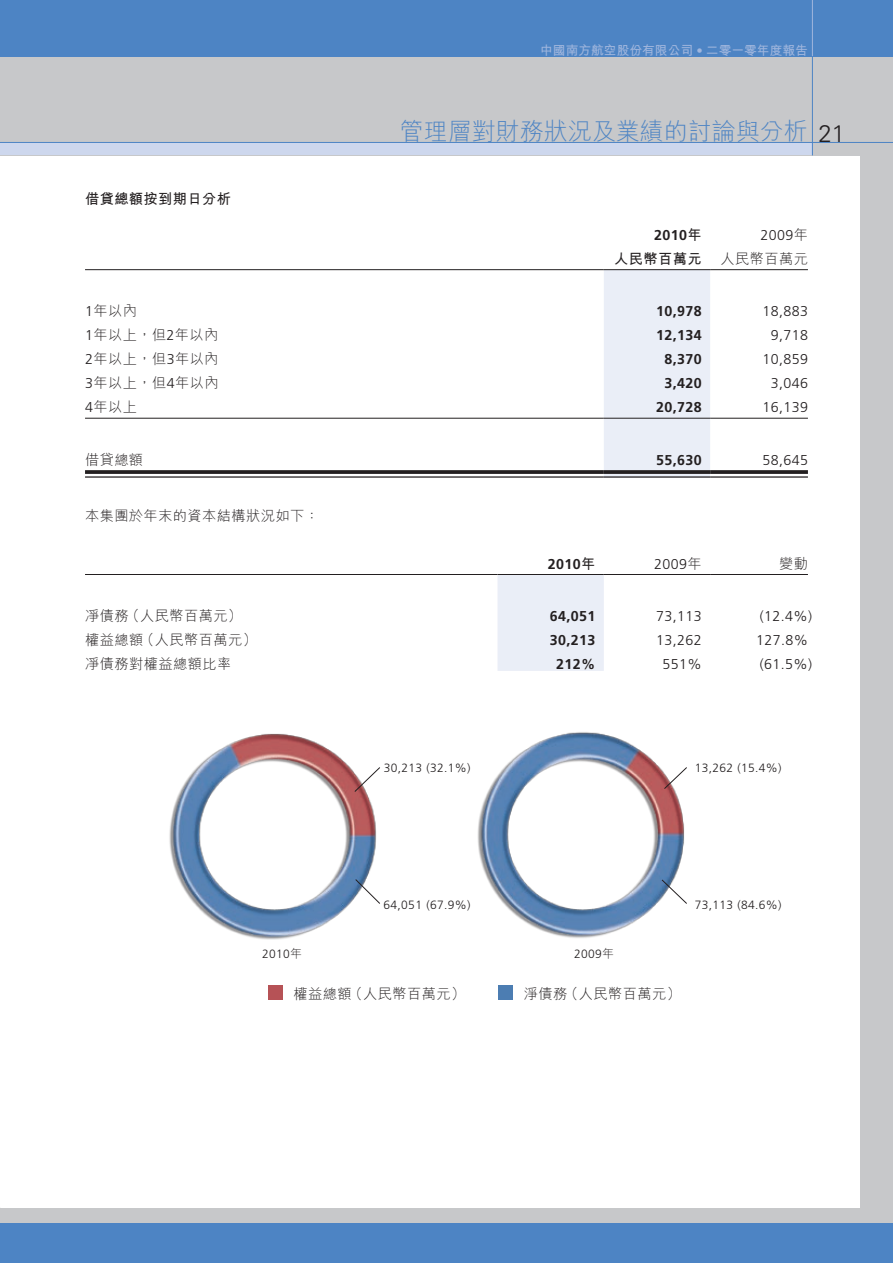
<style>
.page{position:relative;width:893px;height:1263px;background:#fff}
.page>*{position:absolute;margin:0;border:0;box-sizing:border-box;transform-origin:0 0}
.t1{font:300 24px "M Hei HK";color:#4d84c4}
.t2{font:300 14.25px "M Hei HK";letter-spacing:.03em;color:#231f20}
.t3{font:300 14.25px "Frutiger LT Std";letter-spacing:.03em;color:#231f20}
.t4{font:700 14.25px "Frutiger LT Std";letter-spacing:.03em;color:#231f20}
.t5{font:700 14.25px "M Hei HK";letter-spacing:.03em;color:#231f20}
.t6{font:700 12.75px "M Hei HK";color:#a0b6dd}
.t7{font:300 12px "Frutiger LT Std";letter-spacing:.03em;color:#231f20}
.s1{font-family:"Frutiger LT Std"}
.s2{font-family:"Univers LT Std";color:#231f20}
.s3{font-family:"M Hei HK"}
</style>
<div class="page">
<div style="left:813px;top:56px;width:80px;height:99px;background:#c7c8ca"></div>
<div style="left:0;top:56px;width:813px;height:99px;background:#c7c8ca"></div>
<div style="left:0;top:0;width:893px;height:56px;background:#4d84c4"></div>
<div style="left:0;top:1208px;width:893px;height:23px;background:#c7c8ca"></div>
<div style="left:0;top:1223px;width:893px;height:40px;background:#4d84c4"></div>
<div style="left:861px;top:141px;width:32px;height:1074px;background:#c7c8ca"></div>
<hr style="left:812px;top:0;width:1px;height:56px;background:#a0b6dd">
<div style="left:0;top:142px;width:813px;height:13px;background:#cdd7ed"></div>
<hr style="left:0;top:142px;width:893px;height:1px;background:#4d84c4">
<hr style="left:812px;top:56px;width:1px;height:99px;background:#4d84c4">
<div style="left:604px;top:270px;width:106px;height:206px;background:#eaeef7"></div>
<hr style="left:85px;top:269px;width:519px;height:1px;background:#231f20">
<hr style="left:604px;top:269px;width:106px;height:1px;background:#231f20">
<hr style="left:710px;top:269px;width:98px;height:1px;background:#231f20">
<hr style="left:85px;top:418px;width:519px;height:1px;background:#231f20">
<hr style="left:604px;top:418px;width:106px;height:1px;background:#231f20">
<hr style="left:710px;top:418px;width:98px;height:1px;background:#231f20">
<svg style="left:85px;top:470px;width:519px;height:4px;background:#302c2d"></svg>
<hr style="left:85px;top:476px;width:519px;height:2px;background:#231f20">
<svg style="left:604px;top:470px;width:106px;height:4px"></svg>
<hr style="left:604px;top:476px;width:106px;height:2px;background:#231f20">
<svg style="left:710px;top:470px;width:98px;height:4px"></svg>
<hr style="left:710px;top:476px;width:98px;height:2px;background:#231f20">
<div style="left:498px;top:575px;width:106px;height:96px;background:#eaeef7"></div>
<hr style="left:85px;top:574px;width:412px;height:1px;background:#231f20">
<hr style="left:497px;top:574px;width:107px;height:1px;background:#231f20">
<hr style="left:604px;top:574px;width:106px;height:1px;background:#231f20">
<hr style="left:710px;top:574px;width:98px;height:1px;background:#231f20">
<div style="left:268px;top:985px;width:15px;height:14px;background:#b65256"></div>
<div style="left:498px;top:985px;width:14px;height:14px;background:#4c7db2"></div>
<img style="left:169px;top:732px;width:515px;height:208px">
<svg style="left:355px;top:879px;width:25px;height:25px"></svg>
<svg style="left:354px;top:767px;width:26px;height:25px"></svg>
<svg style="left:664px;top:767px;width:23px;height:22px"></svg>
<svg style="left:661px;top:879px;width:26px;height:25px"></svg>
<p class="t6" style="left:540px;top:41px;width:269px">中國南方航空股份有限公司 <span class="s1">•</span> 二零一零年度報告</p>
<p class="t5" style="left:85px;top:188px;width:148px">借貸總額按到期日分析</p>
<h1 class="t1" style="left:400px;top:114px;width:447px">管理層對財務狀況及業績的討論與分析 <span class="s2">21</span></h1>
<p class="t4" style="left:654px;top:226px;width:49px">2010<span class="s3">年</span></p>
<p class="t3" style="left:760px;top:227px;width:49px">2009<span class="s3">年</span></p>
<p class="t5" style="left:614px;top:248px;width:89px">人民幣百萬元</p>
<p class="t2" style="left:720px;top:248px;width:89px">人民幣百萬元</p>
<p class="t2" style="left:85px;top:301px;width:53px"><span class="s1">1</span>年以內</p>
<p class="t4" style="left:656px;top:303px;width:47px">10,978</p>
<p class="t3" style="left:762px;top:303px;width:47px">18,883</p>
<p class="t2" style="left:85px;top:325px;width:135px"><span class="s1">1</span>年以上，但<span class="s1">2</span>年以內</p>
<p class="t4" style="left:656px;top:327px;width:47px">12,134</p>
<p class="t3" style="left:771px;top:327px;width:39px">9,718</p>
<p class="t2" style="left:85px;top:349px;width:135px"><span class="s1">2</span>年以上，但<span class="s1">3</span>年以內</p>
<p class="t4" style="left:664px;top:351px;width:39px">8,370</p>
<p class="t3" style="left:762px;top:351px;width:47px">10,859</p>
<p class="t2" style="left:85px;top:373px;width:135px"><span class="s1">3</span>年以上，但<span class="s1">4</span>年以內</p>
<p class="t4" style="left:665px;top:375px;width:39px">3,420</p>
<p class="t3" style="left:771px;top:375px;width:39px">3,046</p>
<p class="t2" style="left:85px;top:397px;width:53px"><span class="s1">4</span>年以上</p>
<p class="t4" style="left:656px;top:399px;width:47px">20,728</p>
<p class="t3" style="left:763px;top:399px;width:47px">16,139</p>
<p class="t2" style="left:85px;top:449px;width:60px">借貸總額</p>
<p class="t4" style="left:656px;top:451px;width:47px">55,630</p>
<p class="t3" style="left:762px;top:452px;width:47px">58,645</p>
<p class="t2" style="left:85px;top:505px;width:235px">本集團於年末的資本結構狀況如下：</p>
<p class="t4" style="left:548px;top:555px;width:49px">2010<span class="s3">年</span></p>
<p class="t3" style="left:654px;top:555px;width:49px">2009<span class="s3">年</span></p>
<p class="t2" style="left:779px;top:553px;width:30px">變動</p>
<p class="t2" style="left:85px;top:606px;width:159px">凈債務（人民幣百萬元）</p>
<p class="t4" style="left:550px;top:608px;width:47px">64,051</p>
<p class="t3" style="left:656px;top:608px;width:47px">73,113</p>
<p class="t3" style="left:760px;top:608px;width:54px">(12.4%)</p>
<p class="t2" style="left:85px;top:630px;width:173px">權益總額（人民幣百萬元）</p>
<p class="t4" style="left:550px;top:632px;width:47px">30,213</p>
<p class="t3" style="left:656px;top:632px;width:47px">13,262</p>
<p class="t3" style="left:756px;top:632px;width:53px">127.8%</p>
<p class="t2" style="left:85px;top:654px;width:148px">凈債務對權益總額比率</p>
<p class="t4" style="left:556px;top:656px;width:41px">212%</p>
<p class="t3" style="left:663px;top:656px;width:41px">551%</p>
<p class="t3" style="left:760px;top:656px;width:54px">(61.5%)</p>
<p class="t7" style="left:384px;top:761px;width:88px">30,213 (32.1%)</p>
<p class="t7" style="left:695px;top:761px;width:88px">13,262 (15.4%)</p>
<p class="t7" style="left:262px;top:947px;width:42px">2010<span class="s3">年</span></p>
<p class="t7" style="left:384px;top:898px;width:88px">64,051 (67.9%)</p>
<p class="t7" style="left:574px;top:947px;width:42px">2009<span class="s3">年</span></p>
<p class="t2" style="left:293px;top:984px;width:173px">權益總額（人民幣百萬元）</p>
<p class="t2" style="left:524px;top:984px;width:159px">淨債務（人民幣百萬元）</p>
<p class="t7" style="left:695px;top:898px;width:88px">73,113 (84.6%)</p>
</div>
